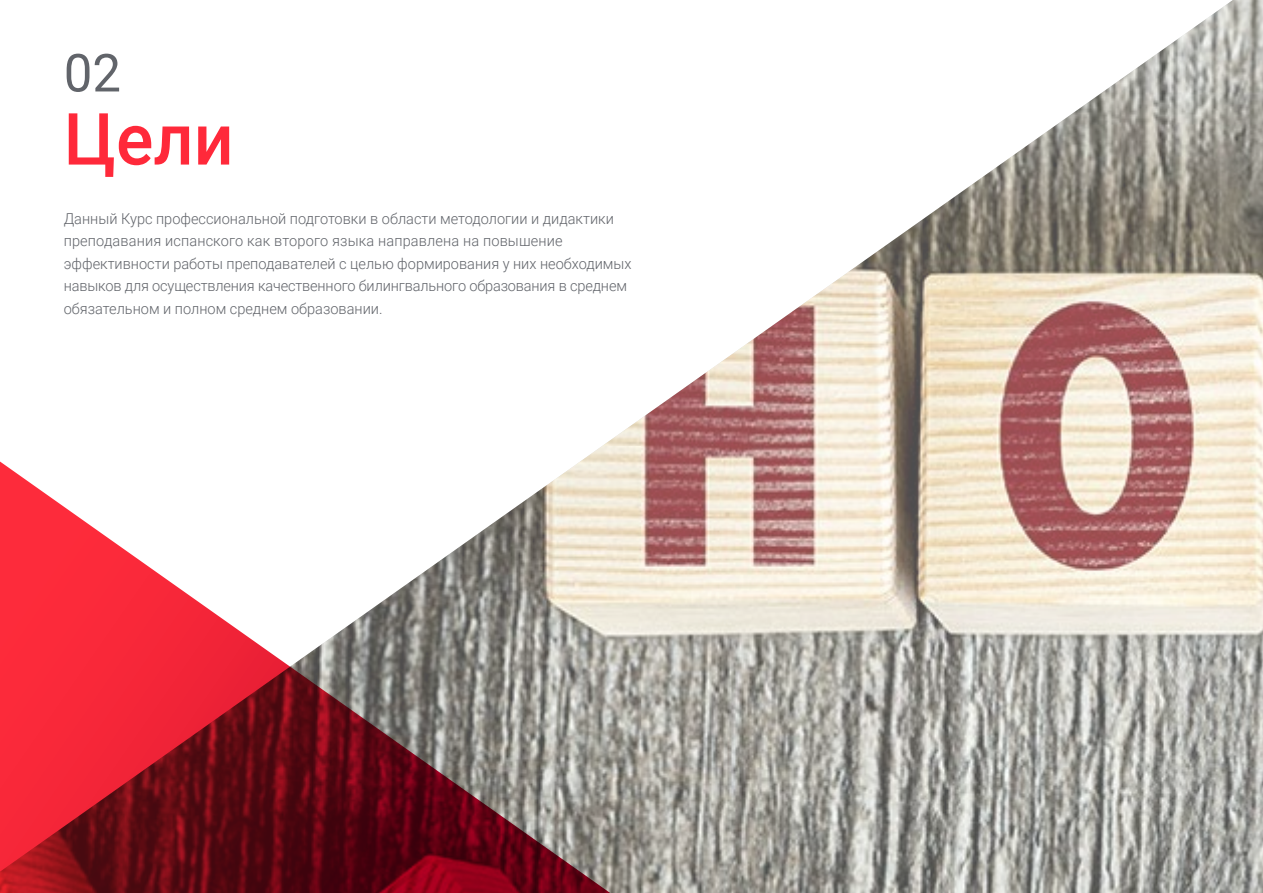
<style>
.page{position:relative;width:1263px;height:893px;background:#fff}
.page>*{position:absolute;margin:0;border:0;box-sizing:border-box;transform-origin:0 0}
.t1{font:500 72px "Roboto";color:#ff293a}
.t2{font:52.5px "Roboto";color:#61646a}
.t3{font:300 15px/22.5px "Roboto";color:#61646a}
</style>
<div class="page">
<img style="left:602px;top:0;width:661px;height:893px">
<svg style="left:0;top:446px;width:640px;height:447px"></svg>
<h2 class="t2" style="left:64px;top:36px;width:59px">02</h2>
<h1 class="t1" style="left:64px;top:89px;width:171px">Цели</h1>
<p class="t3" style="left:64px;top:207px;width:569px">Данный Курс профессиональной подготовки в области методологии и дидактики преподавания испанского как второго языка направлена на повышение эффективности работы преподавателей с целью формирования у них необходимых навыков для осуществления качественного билингвального образования в среднем обязательном и полном среднем образовании.</p>
</div>
